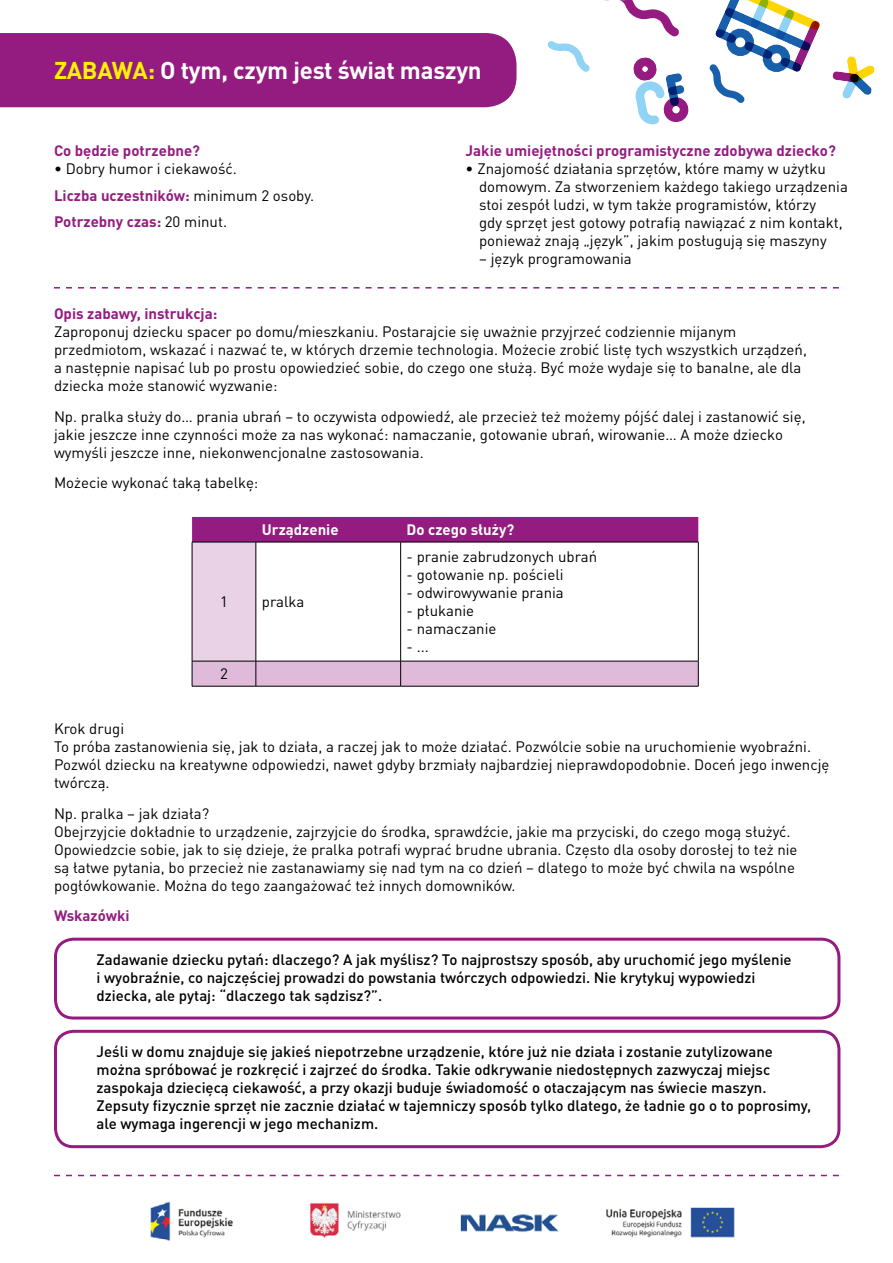
<style>
.page{position:relative;width:893px;height:1263px;background:#fff}
.page>*{position:absolute;margin:0;border:0;box-sizing:border-box;transform-origin:0 0}
.t1{font:700 24px "DIN Pro";letter-spacing:-.01em;color:#fff}
.t2{font:15px/18px "DIN Pro";color:#000}
.t3{font:500 15px/18px "DIN Pro";color:#000}
.t4{font:700 15px "DIN Pro";color:#941c80}
.t5{font:700 15px "DIN Pro";color:#fff}
.s1{color:#fff200}
.s2{font-weight:700;color:#941c80}
</style>
<div class="page">
<div style="left:0;top:33px;width:516px;height:74px;background:#941c80"></div>
<svg style="left:547px;top:0;width:142px;height:125px"></svg>
<svg style="left:709px;top:0;width:166px;height:103px"></svg>
<img style="left:150px;top:1201px;width:585px;height:40px">
<div style="left:192px;top:517px;width:506px;height:25px;background:#941c80"></div>
<div style="left:192px;top:542px;width:64px;height:119px;background:#ead2e6"></div>
<hr style="left:192px;top:542px;width:64px;height:1px;background:#000">
<hr style="left:192px;top:542px;width:1px;height:119px;background:#000">
<hr style="left:256px;top:542px;width:145px;height:1px;background:#000">
<hr style="left:256px;top:542px;width:1px;height:119px;background:#000">
<hr style="left:401px;top:542px;width:297px;height:1px;background:#000">
<hr style="left:400px;top:542px;width:1px;height:119px;background:#000">
<hr style="left:698px;top:542px;width:1px;height:119px;background:#000">
<svg style="left:192px;top:661px;width:507px;height:25px;background:#d5b2cf"></svg>
<hr style="left:192px;top:686px;width:64px;height:1px;background:#000">
<hr style="left:256px;top:686px;width:145px;height:1px;background:#000">
<hr style="left:401px;top:686px;width:297px;height:1px;background:#000">
<svg style="left:54px;top:287px;width:785px;height:2px"></svg>
<svg style="left:54px;top:1175px;width:785px;height:1px"></svg>
<div style="left:54px;top:938px;width:786px;height:81px;border:3px solid #941c80;border-radius:18px"></div>
<div style="left:54px;top:1030px;width:786px;height:118px;border:3px solid #941c80;border-radius:18px"></div>
<h1 class="t1" style="left:54px;top:54px;width:429px"><span class="s1">ZABAWA:</span> O tym, czym jest świat maszyn</h1>
<p class="t4" style="left:54px;top:140px;width:148px">Co będzie potrzebne?</p>
<p class="t2" style="left:54px;top:155px;width:262px;line-height:26.5px">• Dobry humor i ciekawość.<br><span class="s2">Liczba uczestników:</span> minimum 2 osoby.<br><span class="s2">Potrzebny czas:</span> 20 minut.</p>
<p class="t4" style="left:466px;top:140px;width:372px">Jakie umiejętności programistyczne zdobywa dziecko?</p>
<p class="t2" style="left:479px;top:159px;width:370px;text-indent:-14px">• Znajomość działania sprzętów, które mamy w użytku domowym. Za stworzeniem każdego takiego urządzenia stoi zespół ludzi, w tym także programistów, którzy<br>gdy sprzęt jest gotowy potrafią nawiązać z nim kontakt, ponieważ znają „język”, jakim posługują się maszyny</p>
<p class="t2" style="left:479px;top:249px;width:154px">– język programowania</p>
<p class="t4" style="left:54px;top:303px;width:165px">Opis zabawy, instrukcja:</p>
<p class="t2" style="left:54px;top:322px;width:754px">Zaproponuj dziecku spacer po domu/mieszkaniu. Postarajcie się uważnie przyjrzeć codziennie mijanym przedmiotom, wskazać i nazwać te, w których drzemie technologia. Możecie zrobić listę tych wszystkich urządzeń, a następnie napisać lub po prostu opowiedzieć sobie, do czego one służą. Być może wydaje się to banalne, ale dla dziecka może stanowić wyzwanie:</p>
<p class="t2" style="left:54px;top:407px;width:753px">Np. pralka służy do… prania ubrań – to oczywista odpowiedź, ale przecież też możemy pójść dalej i zastanowić się, jakie jeszcze inne czynności może za nas wykonać: namaczanie, gotowanie ubrań, wirowanie… A może dziecko wymyśli jeszcze inne, niekonwencjonalne zastosowania.</p>
<p class="t2" style="left:54px;top:473px;width:206px">Możecie wykonać taką tabelkę:</p>
<p class="t5" style="left:262px;top:520px;width:78px">Urządzenie</p>
<p class="t5" style="left:407px;top:520px;width:109px">Do czego służy?</p>
<p class="t2" style="left:220px;top:592px;width:9px">1</p>
<p class="t2" style="left:262px;top:592px;width:44px">pralka</p>
<p class="t2" style="left:220px;top:664px;width:9px">2</p>
<p class="t2" style="left:407px;top:547px;width:192px">- pranie zabrudzonych ubrań</p>
<p class="t2" style="left:407px;top:565px;width:158px">- gotowanie np. pościeli</p>
<p class="t2" style="left:407px;top:583px;width:159px">- odwirowywanie prania</p>
<p class="t2" style="left:407px;top:601px;width:69px">- płukanie</p>
<p class="t2" style="left:407px;top:619px;width:91px">- namaczanie</p>
<p class="t2" style="left:407px;top:637px;width:24px">- ...</p>
<p class="t2" style="left:54px;top:719px;width:777px">Krok drugi<br>To próba zastanowienia się, jak to działa, a raczej jak to może działać. Pozwólcie sobie na uruchomienie wyobraźni.<br>Pozwól dziecku na kreatywne odpowiedzi, nawet gdyby brzmiały najbardziej nieprawdopodobnie. Doceń jego inwencję twórczą.</p>
<p class="t2" style="left:54px;top:803px;width:745px">Np. pralka – jak działa?<br>Obejrzyjcie dokładnie to urządzenie, zajrzyjcie do środka, sprawdźcie, jakie ma przyciski, do czego mogą służyć.<br>Opowiedzcie sobie, jak to się dzieje, że pralka potrafi wyprać brudne ubrania. Często dla osoby dorosłej to też nie są łatwe pytania, bo przecież nie zastanawiamy się nad tym na co dzień – dlatego to może być chwila na wspólne pogłówkowanie. Można do tego zaangażować też innych domowników.</p>
<p class="t4" style="left:54px;top:906px;width:77px">Wskazówki</p>
<p class="t3" style="left:97px;top:950px;width:697px">Zadawanie dziecku pytań: dlaczego? A jak myślisz? To najprostszy sposób, aby uruchomić jego myślenie i wyobraźnie, co najczęściej prowadzi do powstania twórczych odpowiedzi. Nie krytykuj wypowiedzi dziecka, ale pytaj: “dlaczego tak sądzisz?”.</p>
<p class="t3" style="left:97px;top:1042px;width:716px">Jeśli w domu znajduje się jakieś niepotrzebne urządzenie, które już nie działa i zostanie zutylizowane można spróbować je rozkręcić i zajrzeć do środka. Takie odkrywanie niedostępnych zazwyczaj miejsc zaspokaja dziecięcą ciekawość, a przy okazji buduje świadomość o otaczającym nas świecie maszyn.<br>Zepsuty fizycznie sprzęt nie zacznie działać w tajemniczy sposób tylko dlatego, że ładnie go o to poprosimy, ale wymaga ingerencji w jego mechanizm.</p>
</div>
